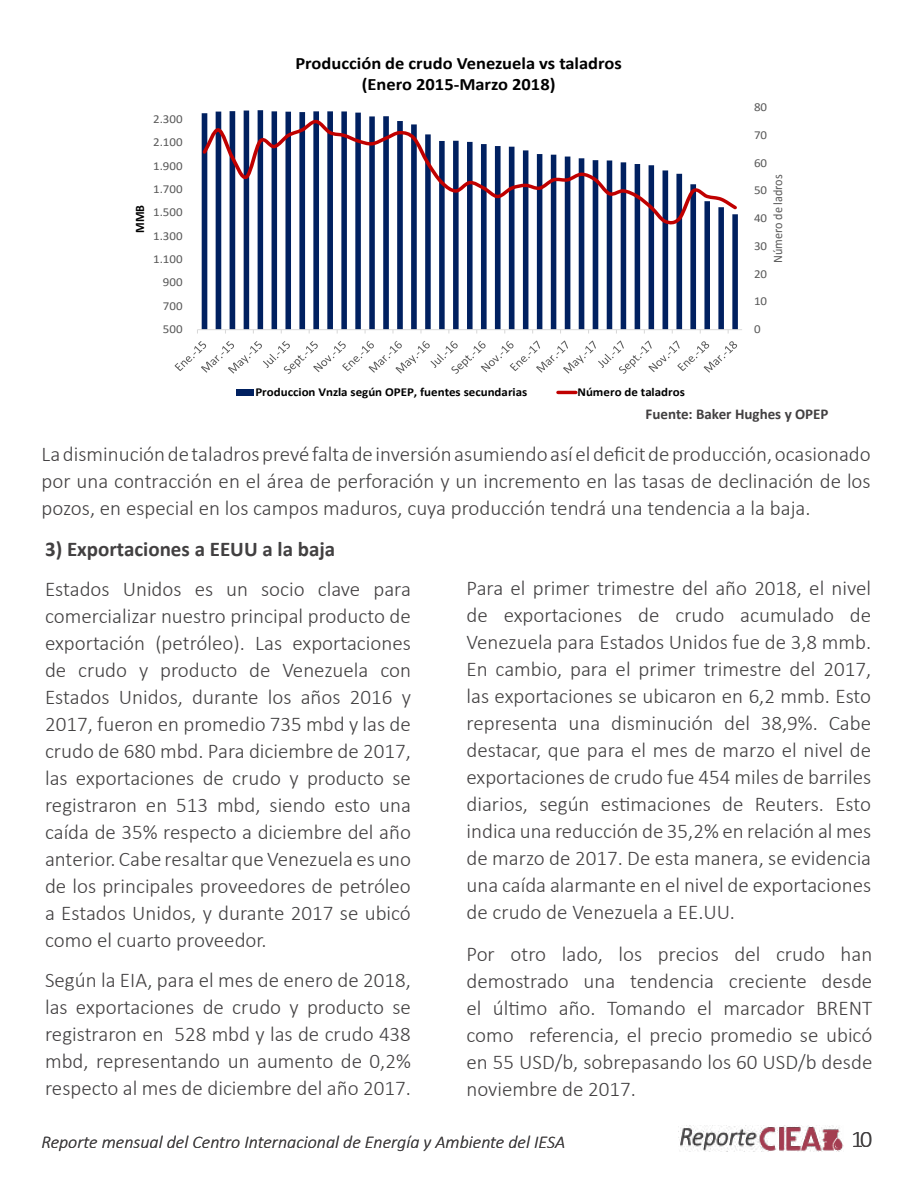
<style>
.page{position:relative;width:915px;height:1191px;background:#fff}
.page>*{position:absolute;margin:0;border:0;box-sizing:border-box;transform-origin:0 0}
.t1{font:300 24px "Calibri";color:#424041}
.t2{font:300 21px/27px "Calibri";color:#424041;text-align:justify}
.t3{font:700 21px "Calibri";color:#424041}
.t4{font:italic 300 18px "Calibri";color:#424041}
.t5{font:700 17.4px/21px "Calibri";color:#000;text-align:center;scale:1.07 1}
.t6{font:700 15px "Calibri";color:#424041}
.t7{font:12.9px "Calibri";letter-spacing:-.005em;color:#595959;scale:.94 1}
.t8{font:700 12.9px "Calibri";color:#000;scale:.94 1}
.t9{font:12.15px "Calibri";letter-spacing:-.005em;color:#595959;scale:1.07 1}
.t10{font:700 12.15px "Calibri";color:#000;scale:1.07 1}
</style>
<div class="page">
<img style="left:678px;top:1125px;width:164px;height:26px">
<svg style="left:202px;top:110px;width:535px;height:219px"></svg>
<hr style="left:197px;top:329px;width:544px;height:1px;background:#d9d9d9">
<svg style="left:201px;top:119px;width:537px;height:109px"></svg>
<svg style="left:174px;top:340px;width:562px;height:34px"></svg>
<div style="left:236px;top:389px;width:17px;height:7px;background:#002060"></div>
<hr style="left:558px;top:391px;width:17px;height:3px;background:#c00000">
<p class="t8" style="left:130px;top:233px;width:31px;rotate:-90deg">MMB</p>
<p class="t9" style="left:153px;top:110px;width:29px">2.300</p>
<p class="t9" style="left:153px;top:134px;width:29px">2.100</p>
<p class="t9" style="left:153px;top:157px;width:29px">1.900</p>
<p class="t9" style="left:153px;top:180px;width:29px">1.700</p>
<p class="t9" style="left:153px;top:204px;width:29px">1.500</p>
<p class="t9" style="left:153px;top:227px;width:29px">1.300</p>
<p class="t9" style="left:153px;top:250px;width:29px">1.100</p>
<p class="t9" style="left:163px;top:274px;width:20px">900</p>
<p class="t9" style="left:163px;top:297px;width:20px">700</p>
<p class="t9" style="left:163px;top:321px;width:20px">500</p>
<p class="t5" style="left:295px;top:52px;width:306px">Producción de crudo Venezuela vs taladros (Enero 2015-Marzo 2018)</p>
<p class="t9" style="left:753px;top:99px;width:14px">80</p>
<p class="t9" style="left:753px;top:126px;width:14px">70</p>
<p class="t9" style="left:753px;top:154px;width:14px">60</p>
<p class="t7" style="left:768px;top:263px;width:95px;rotate:-90deg">Número de ladros</p>
<p class="t9" style="left:753px;top:182px;width:14px">50</p>
<p class="t9" style="left:753px;top:210px;width:14px">40</p>
<p class="t9" style="left:753px;top:237px;width:14px">30</p>
<p class="t9" style="left:753px;top:265px;width:14px">20</p>
<p class="t9" style="left:753px;top:293px;width:14px">10</p>
<p class="t9" style="left:753px;top:321px;width:8px">0</p>
<p class="t10" style="left:255px;top:383px;width:255px">Produccion Vnzla según OPEP, fuentes secundarias</p>
<p class="t10" style="left:577px;top:383px;width:102px">Número de taladros</p>
<p class="t6" style="left:645px;top:403px;width:184px">Fuente: Baker Hughes y OPEP</p>
<p class="t2" style="left:42px;top:440px;width:830px">La disminución de taladros prevé falta de inversión asumiendo así el deficit de producción, ocasionado por una contracción en el área de perforación y un incremento en las tasas de declinación de los pozos, en especial en los campos maduros, cuya producción tendrá una tendencia a la baja.</p>
<p class="t3" style="left:45px;top:534px;width:292px">3) Exportaciones a EEUU a la baja</p>
<p class="t2" style="left:45px;top:575px;width:367px">Estados Unidos es un socio clave para comercializar nuestro principal producto de exportación (petróleo). Las exportaciones de crudo y producto de Venezuela con Estados Unidos, durante los años 2016 y 2017, fueron en promedio 735 mbd y las de crudo de 680 mbd. Para diciembre de 2017, las exportaciones de crudo y producto se registraron en 513 mbd, siendo esto una caída de 35% respecto a diciembre del año anterior. Cabe resaltar que Venezuela es uno de los principales proveedores de petróleo a Estados Unidos, y durante 2017 se ubicó como el cuarto proveedor.</p>
<p class="t2" style="left:45px;top:966px;width:367px">Según la EIA, para el mes de enero de 2018, las exportaciones de crudo y producto se registraron en 528 mbd y las de crudo 438 mbd, representando un aumento de 0,2% respecto al mes de diciembre del año 2017.</p>
<p class="t2" style="left:466px;top:574px;width:406px">Para el primer trimestre del año 2018, el nivel de exportaciones de crudo acumulado de Venezuela para Estados Unidos fue de 3,8 mmb.<br>En cambio, para el primer trimestre del 2017, las exportaciones se ubicaron en 6,2 mmb. Esto representa una disminución del 38,9%. Cabe destacar, que para el mes de marzo el nivel de exportaciones de crudo fue 454 miles de barriles diarios, según estimaciones de Reuters. Esto indica una reducción de 35,2% en relación al mes de marzo de 2017. De esta manera, se evidencia una caída alarmante en el nivel de exportaciones de crudo de Venezuela a EE.UU.</p>
<p class="t2" style="left:466px;top:940px;width:407px">Por otro lado, los precios del crudo han demostrado una tendencia creciente desde el último año. Tomando el marcador BRENT como referencia, el precio promedio se ubicó en 55 USD/b, sobrepasando los 60 USD/b desde noviembre de 2017.</p>
<p class="t4" style="left:41px;top:1131px;width:525px">Reporte mensual del Centro Internacional de Energía y Ambiente del IESA</p>
<p class="t1" style="left:850px;top:1124px;width:23px">10</p>
</div>
